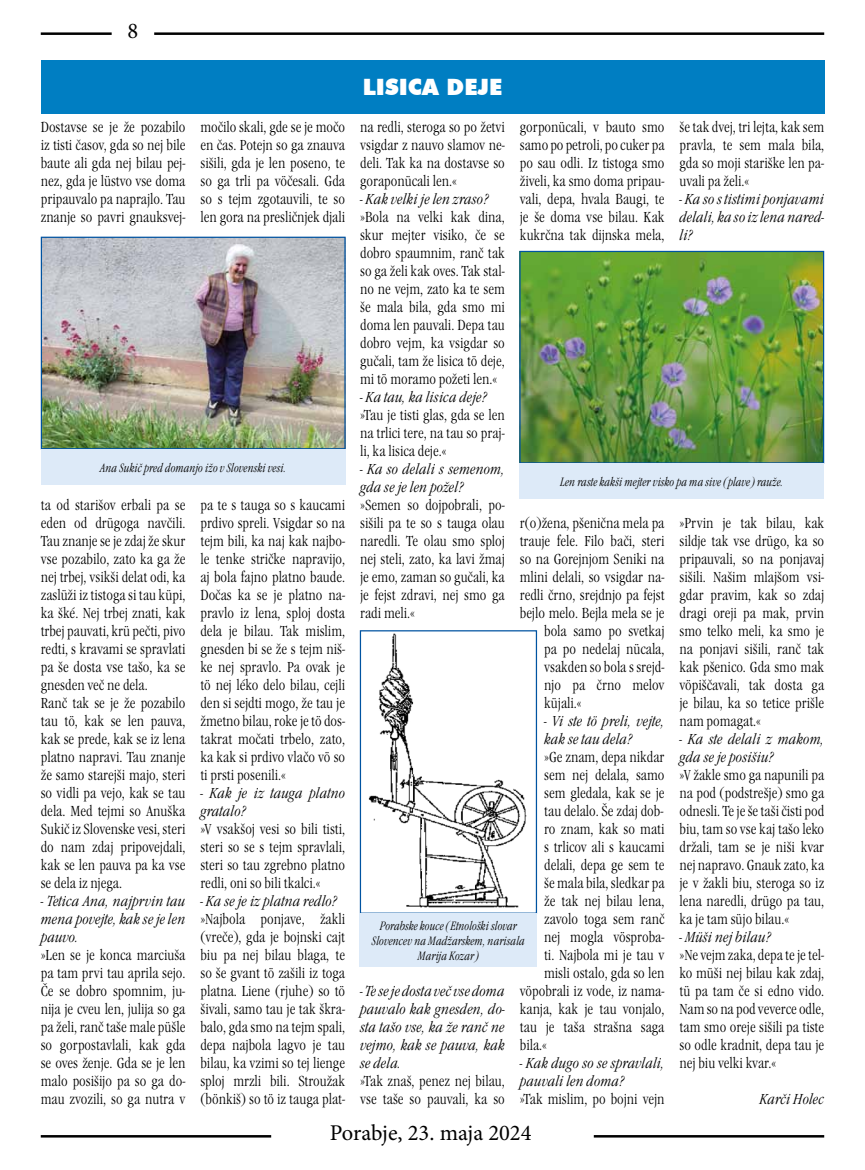
<style>
.page{position:relative;width:865px;height:1170px;background:#fff}
.page>*{position:absolute;margin:0;border:0;box-sizing:border-box;transform-origin:0 0}
.t1{font:22.5px "Minion Pro";color:#000}
.t2{font:900 22.5px "Futura BT";color:#fff}
.t3{font:15px/18px "Garamond Itc TEE Ligh Cond";color:#000;text-align:justify}
.t4{font:15px/18px "Garamond Itc TEE Ligh Cond Ital";color:#000}
.t5{font:12.5px/15px "Garamond Itc TEE Ligh Cond Ital";color:#000;text-align:center;scale:.9 1}
</style>
<div class="page">
<hr style="left:41px;top:32px;width:71px;height:3px;background:#000">
<hr style="left:154px;top:32px;width:670px;height:3px;background:#000">
<hr style="left:41px;top:1134px;width:230px;height:3px;background:#000">
<hr style="left:594px;top:1134px;width:230px;height:3px;background:#000">
<div style="left:41px;top:60px;width:783px;height:53px;background:#007ec2"></div>
<img style="left:43px;top:239px;width:300px;height:208px">
<div style="left:41px;top:237px;width:304px;height:212px;border:1px solid #0053a1"></div>
<div style="left:41px;top:449px;width:304px;height:36px;background:#ddeaf8"></div>
<img style="left:521px;top:253px;width:301px;height:208px">
<div style="left:519px;top:251px;width:305px;height:212px;border:1px solid #0053a1"></div>
<div style="left:519px;top:463px;width:305px;height:36px;background:#ddeaf8"></div>
<img style="left:368px;top:633px;width:159px;height:275px">
<div style="left:360px;top:630px;width:177px;height:283px;border:1px solid #0053a1"></div>
<div style="left:360px;top:913px;width:177px;height:53px;background:#ddeaf8"></div>
<h1 class="t1" style="left:127px;top:15px;width:12px">8</h1>
<p class="t3" style="left:41px;top:118px;width:146px">Dostavse se je že pozabilo iz tisti časov, gda so nej bile baute ali gda nej bilau pej&shy;nez, gda je lüstvo vse doma pripauvalo pa naprajlo. Tau znanje so pavri gnauksvej-</p>
<p class="t3" style="left:200px;top:118px;width:146px">močilo skali, gde se je močo en čas. Potejn so ga znauva sišili, gda je len poseno, te so ga trli pa vöčesali. Gda so s tejm zgotauvili, te so len gora na presličnjek djali</p>
<p class="t5" style="left:100px;top:460px;width:208px">Ana Sukič pred domanjo ižo v Slovenski vesi.</p>
<p class="t3" style="left:41px;top:496px;width:146px;text-align:left">ta od starišov erbali pa se eden od drügoga navčili.<br>Tau znanje se je zdaj že skur vse pozabilo, zato ka ga že nej trbej, vsikši delat odi, ka zaslüži iz tistoga si tau küpi, ka šké. Nej trbej znati, kak trbej pauvati, krü pečti, pivo redti, s kravami se spravlati pa še dosta vse tašo, ka se gnesden več ne dela.<br>Ranč tak se je že pozabilo tau tö, kak se len pauva, kak se prede, kak se iz lena platno napravi. Tau znanje že samo starejši majo, steri so vidli pa vejo, kak se tau dela. Med tejmi so Anuška<br>Sukič iz Slovenske vesi, steri do nam zdaj pripovejdali, kak se len pauva pa ka vse se dela iz njega.</p>
<p class="t4" style="left:41px;top:892px;width:146px;text-align:justify">- Tetica Ana, najprvin tau mena povejte, kak se je len pauvo.</p>
<p class="t3" style="left:41px;top:946px;width:146px">»Len se je konca marciuša pa tam prvi tau aprila sejo.<br>Če se dobro spomnim, ju&shy;nija je cveu len, julija so ga pa želi, ranč taše male püšle so gorpostavlali, kak gda se oves ženje. Gda se je len malo posišijo pa so ga do&shy;mau zvozili, so ga nutra v</p>
<p class="t3" style="left:200px;top:496px;width:146px">pa te s tauga so s kaucami prdivo spreli. Vsigdar so na tejm bili, ka naj kak najbo&shy;le tenke stričke napravijo, aj bola fajno platno baude.<br>Dočas ka se je platno na&shy;pravlo iz lena, sploj dosta dela je bilau. Tak mislim, gnesden bi se že s tejm niš&shy;ke nej spravlo. Pa ovak je tö nej léko delo bilau, cejli den si sejdti mogo, že tau je žmetno bilau, roke je tö dos&shy;takrat močati trbelo, zato, ka kak si prdivo vlačo vö so ti prsti posenili.«</p>
<p class="t4" style="left:200px;top:784px;width:146px">- Kak je iz tauga platno gratalo?</p>
<p class="t3" style="left:200px;top:820px;width:146px">»V vsakšoj vesi so bili tisti, steri so se s tejm spravlali, steri so tau zgrebno platno redli, oni so bili tkalci.«</p>
<p class="t4" style="left:200px;top:892px;width:138px">- Ka se je iz platna redlo?</p>
<p class="t3" style="left:200px;top:910px;width:146px">»Najbola ponjave, žakli (vreče), gda je bojnski cajt biu pa nej bilau blaga, te so še gvant tö zašili iz toga platna. Liene (rjuhe) so tö šivali, samo tau je tak škra&shy;balo, gda smo na tejm spali, depa najbola lagvo je tau bilau, ka vzimi so tej lienge sploj mrzli bili. Stroužak (bönkiš) so tö iz tauga plat-</p>
<h1 class="t2" style="left:363px;top:74px;width:141px">LISICA DEJE</h1>
<p class="t3" style="left:520px;top:118px;width:146px">gorponücali, v bauto smo samo po petroli, po cuker pa po sau odli. Iz tistoga smo živeli, ka smo doma pripau&shy;vali, depa, hvala Baugi, te je še doma vse bilau. Kak kukrčna tak dijnska mela,</p>
<p class="t3" style="left:360px;top:118px;width:146px">na redli, steroga so po žetvi vsigdar z nauvo slamov ne&shy;deli. Tak ka na dostavse so goraponücali len.«</p>
<p class="t4" style="left:360px;top:190px;width:130px">- Kak velki je len zraso?</p>
<p class="t3" style="left:360px;top:208px;width:146px">»Bola na velki kak dina, skur mejter visiko, če se dobro spaumnim, ranč tak so ga želi kak oves. Tak stal&shy;no ne vejm, zato ka te sem še mala bila, gda smo mi doma len pauvali. Depa tau dobro vejm, ka vsigdar so gučali, tam že lisica tö deje, mi tö moramo požeti len.«</p>
<p class="t4" style="left:360px;top:388px;width:129px">- Ka tau, ka lisica deje?</p>
<p class="t3" style="left:360px;top:406px;width:146px">»Tau je tisti glas, gda se len na trlici tere, na tau so praj&shy;li, ka lisica deje.«</p>
<p class="t4" style="left:360px;top:460px;width:146px">- Ka so delali s semenom, gda se je len požel?</p>
<p class="t3" style="left:360px;top:496px;width:146px">»Semen so dojpobrali, po&shy;sišili pa te so s tauga olau naredli. Te olau smo sploj nej steli, zato, ka lavi žmaj je emo, zaman so gučali, ka je fejst zdravi, nej smo ga radi meli.«</p>
<p class="t3" style="left:679px;top:118px;width:146px">še tak dvej, tri lejta, kak sem pravla, te sem mala bila, gda so moji stariške len pa&shy;uvali pa želi.«</p>
<p class="t4" style="left:679px;top:190px;width:146px;text-align:justify">- Ka so s tistimi ponjavami delali, ka so iz lena nared&shy;li?</p>
<p class="t5" style="left:560px;top:474px;width:249px">Len raste kakši mejter visko pa ma sive (plave) rauže.</p>
<p class="t3" style="left:520px;top:514px;width:146px">r(o)žena, pšenična mela pa</p>
<p class="t3" style="left:520px;top:532px;width:146px">trauje fele. Filo bači, steri</p>
<p class="t3" style="left:520px;top:550px;width:146px">so na Gorejnjom Seniki na</p>
<p class="t3" style="left:520px;top:568px;width:146px">mlini delali, so vsigdar na-</p>
<p class="t3" style="left:520px;top:586px;width:146px">redli črno, srejdnjo pa fejst</p>
<p class="t3" style="left:520px;top:604px;width:146px">bejlo melo. Bejla mela se je</p>
<p class="t3" style="left:544px;top:622px;width:122px">bola samo po svetkaj</p>
<p class="t3" style="left:544px;top:640px;width:122px">pa po nedelaj nücala,</p>
<p class="t3" style="left:544px;top:658px;width:122px">vsakden so bola s srejd-</p>
<p class="t3" style="left:544px;top:676px;width:122px">njo pa črno melov</p>
<p class="t3" style="left:544px;top:694px;width:39px">küjali.«</p>
<p class="t4" style="left:544px;top:712px;width:122px">- Vi ste tö preli, vejte, kak se tau dela?</p>
<p class="t3" style="left:544px;top:748px;width:122px">»Ge znam, depa nikdar</p>
<p class="t3" style="left:544px;top:766px;width:122px">sem nej delala, samo</p>
<p class="t3" style="left:544px;top:784px;width:122px">sem gledala, kak se je</p>
<p class="t3" style="left:544px;top:802px;width:121px">tau delalo. Še zdaj dob-</p>
<p class="t3" style="left:544px;top:820px;width:122px">ro znam, kak so mati</p>
<p class="t3" style="left:544px;top:838px;width:122px">s trlicov ali s kaucami</p>
<p class="t3" style="left:544px;top:856px;width:122px">delali, depa ge sem te</p>
<p class="t3" style="left:544px;top:874px;width:122px">še mala bila, sledkar pa</p>
<p class="t3" style="left:544px;top:892px;width:122px">že tak nej bilau lena,</p>
<p class="t3" style="left:544px;top:910px;width:122px">zavolo toga sem ranč</p>
<p class="t3" style="left:544px;top:928px;width:122px">nej mogla vösproba-</p>
<p class="t3" style="left:544px;top:946px;width:122px">ti. Najbola mi je tau v</p>
<p class="t3" style="left:544px;top:964px;width:122px">misli ostalo, gda so len</p>
<p class="t3" style="left:520px;top:982px;width:146px">vöpobrali iz vode, iz nama-</p>
<p class="t3" style="left:520px;top:1000px;width:146px">kanja, kak je tau vonjalo,</p>
<p class="t3" style="left:520px;top:1018px;width:146px">tau je taša strašna saga</p>
<p class="t3" style="left:520px;top:1036px;width:29px">bila.«</p>
<p class="t4" style="left:520px;top:1054px;width:146px">- Kak dugo so se spravlali, pauvali len doma?</p>
<p class="t3" style="left:520px;top:1090px;width:146px">»Tak mislim, po bojni vejn</p>
<p class="t3" style="left:679px;top:514px;width:146px">»Prvin je tak bilau, kak sildje tak vse drügo, ka so pripauvali, so na ponjavaj sišili. Našim mlajšom vsi&shy;gdar pravim, kak so zdaj dragi oreji pa mak, prvin smo telko meli, ka smo je na ponjavi sišili, ranč tak kak pšenico. Gda smo mak vöpiščavali, tak dosta ga je bilau, ka so tetice prišle nam pomagat.«</p>
<p class="t4" style="left:679px;top:730px;width:146px">- Ka ste delali z makom, gda se je posišiu?</p>
<p class="t3" style="left:679px;top:766px;width:146px">»V žakle smo ga napunili pa na pod (podstrešje) smo ga odnesli. Te je še taši čisti pod biu, tam so vse kaj tašo leko držali, tam se je niši kvar nej napravo. Gnauk zato, ka je v žakli biu, steroga so iz lena naredli, drügo pa tau, ka je tam süjo bilau.«</p>
<p class="t4" style="left:679px;top:928px;width:93px">- Müši nej bilau?</p>
<p class="t3" style="left:679px;top:946px;width:146px">»Ne vejm zaka, depa te je tel&shy;ko müši nej bilau kak zdaj, tü pa tam če si edno vido.<br>Nam so na pod veverce odle, tam smo oreje sišili pa tiste so odle kradnit, depa tau je nej biu velki kvar.«</p>
<p class="t4" style="left:759px;top:1090px;width:66px">Karči Holec</p>
<p class="t5" style="left:372px;top:918px;width:171px">Porabske kouce (Etnološki slovar<br>Slovencev na Madžarskem, narisala<br>Marija Kozar)</p>
<p class="t4" style="left:360px;top:982px;width:146px;text-align:justify">- Te se je dosta več vse doma pauvalo kak gnesden, do&shy;sta tašo vse, ka že ranč ne vejmo, kak se pauva, kak se dela.</p>
<p class="t3" style="left:360px;top:1072px;width:146px">»Tak znaš, penez nej bilau, vse taše so pauvali, ka so</p>
<h1 class="t1" style="left:330px;top:1117px;width:203px">Porabje, 23. maja 2024</h1>
</div>
